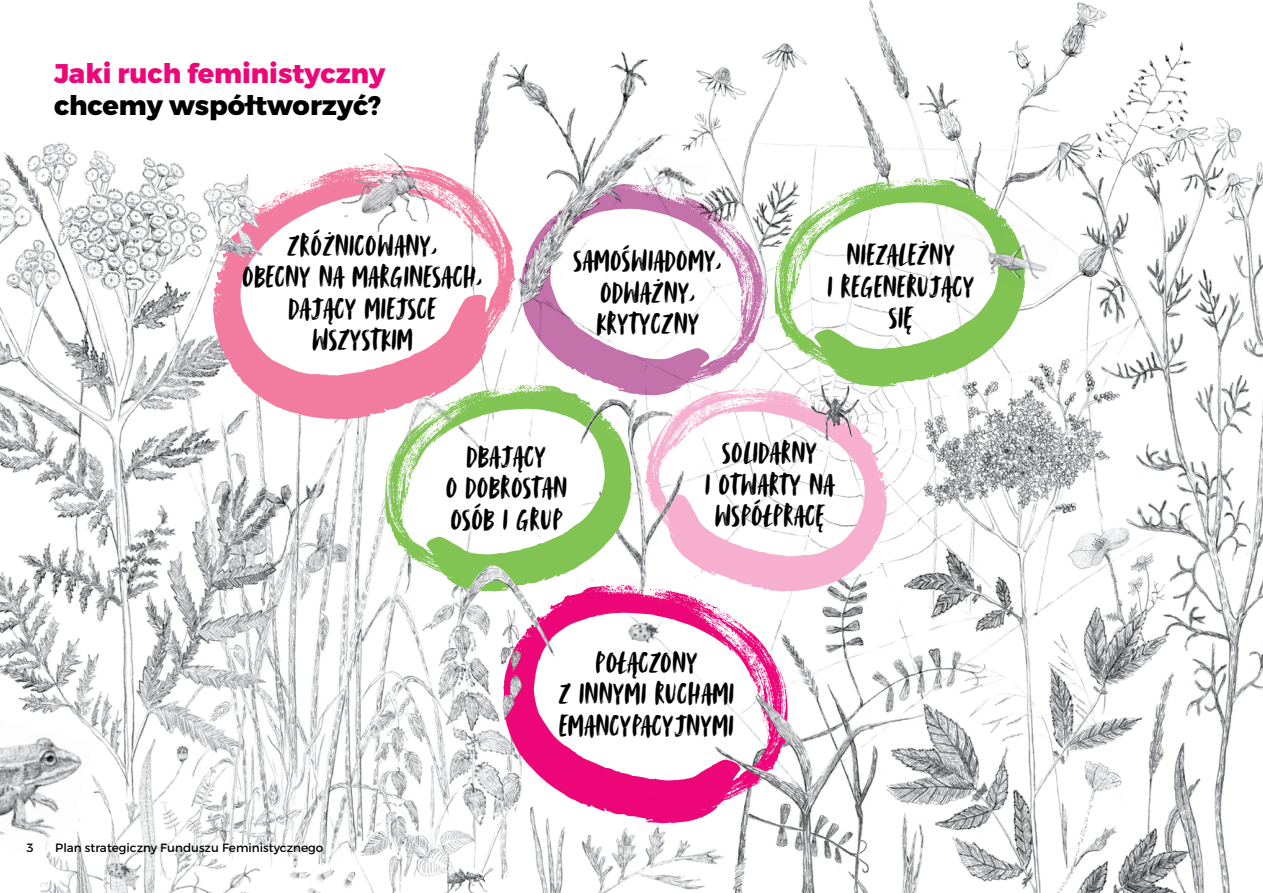
<style>
.page{position:relative;width:1263px;height:893px;background:#fff}
.page>*{position:absolute;margin:0;border:0;box-sizing:border-box;transform-origin:0 0}
.t1{font:30px/31.5px "Avallon All Caps";color:#000;text-align:center}
.t2{font:800 27px "Montserrat";color:#ed0677}
.t3{font:800 27px "Montserrat";color:#000}
.t4{font:12px "Montserrat";color:#000}
</style>
<div class="page">
<img style="left:0;top:0;width:1263px;height:893px">
<svg style="left:213px;top:164px;width:303px;height:255px"></svg>
<svg style="left:503px;top:585px;width:285px;height:238px"></svg>
<svg style="left:521px;top:184px;width:245px;height:211px"></svg>
<svg style="left:385px;top:385px;width:247px;height:207px"></svg>
<svg style="left:645px;top:388px;width:242px;height:203px"></svg>
<svg style="left:774px;top:178px;width:251px;height:209px"></svg>
<img style="left:641px;top:154px;width:69px;height:56px">
<img style="left:225px;top:207px;width:36px;height:51px">
<img style="left:337px;top:152px;width:95px;height:86px">
<img style="left:357px;top:170px;width:61px;height:27px">
<img style="left:516px;top:181px;width:104px;height:125px">
<img style="left:747px;top:766px;width:22px;height:13px">
<img style="left:756px;top:692px;width:33px;height:50px">
<img style="left:469px;top:565px;width:81px;height:83px">
<img style="left:934px;top:203px;width:129px;height:92px">
<img style="left:982px;top:244px;width:55px;height:35px">
<img style="left:104px;top:856px;width:30px;height:27px">
<img style="left:108px;top:862px;width:23px;height:16px">
<img style="left:658px;top:475px;width:20px;height:46px">
<img style="left:585px;top:405px;width:16px;height:28px">
<img style="left:511px;top:650px;width:10px;height:22px">
<img style="left:502px;top:675px;width:20px;height:44px">
<img style="left:811px;top:406px;width:41px;height:34px">
<img style="left:625px;top:616px;width:36px;height:31px">
<img style="left:629px;top:622px;width:30px;height:20px">
<img style="left:0;top:719px;width:94px;height:137px">
<p class="t2" style="left:54px;top:56px;width:333px">Jaki ruch feministyczny</p>
<p class="t3" style="left:54px;top:88px;width:329px">chcemy współtworzyć?</p>
<p class="t1" style="left:242px;top:230px;width:242px">ZRÓŻNICOWANY,<br>OBECNY NA MARGINESACH,<br>DAJĄCY MIEJSCE<br>WSZYSTKIM</p>
<p class="t1" style="left:573px;top:245px;width:150px">SAMOŚWIADOMY,<br>ODWAŻNY,<br>KRYTYCZNY</p>
<p class="t1" style="left:827px;top:240px;width:149px">NIEZALEŻNY<br>I REGENERUJĄCY<br>SIĘ</p>
<p class="t1" style="left:445px;top:441px;width:123px">DBAJĄCY<br>O DOBROSTAN<br>OSÓB I GRUP</p>
<p class="t1" style="left:705px;top:438px;width:131px">SOLIDARNY<br>I OTWARTY NA<br>WSPÓŁPRACĘ</p>
<p class="t4" style="left:27px;top:840px;width:9px">3</p>
<p class="t4" style="left:55px;top:840px;width:269px">Plan strategiczny Funduszu Feministycznego</p>
<p class="t1" style="left:559px;top:647px;width:177px">POŁĄCZONY<br>Z INNYMI RUCHAMI<br>EMANCYPACYJNYMI</p>
</div>
